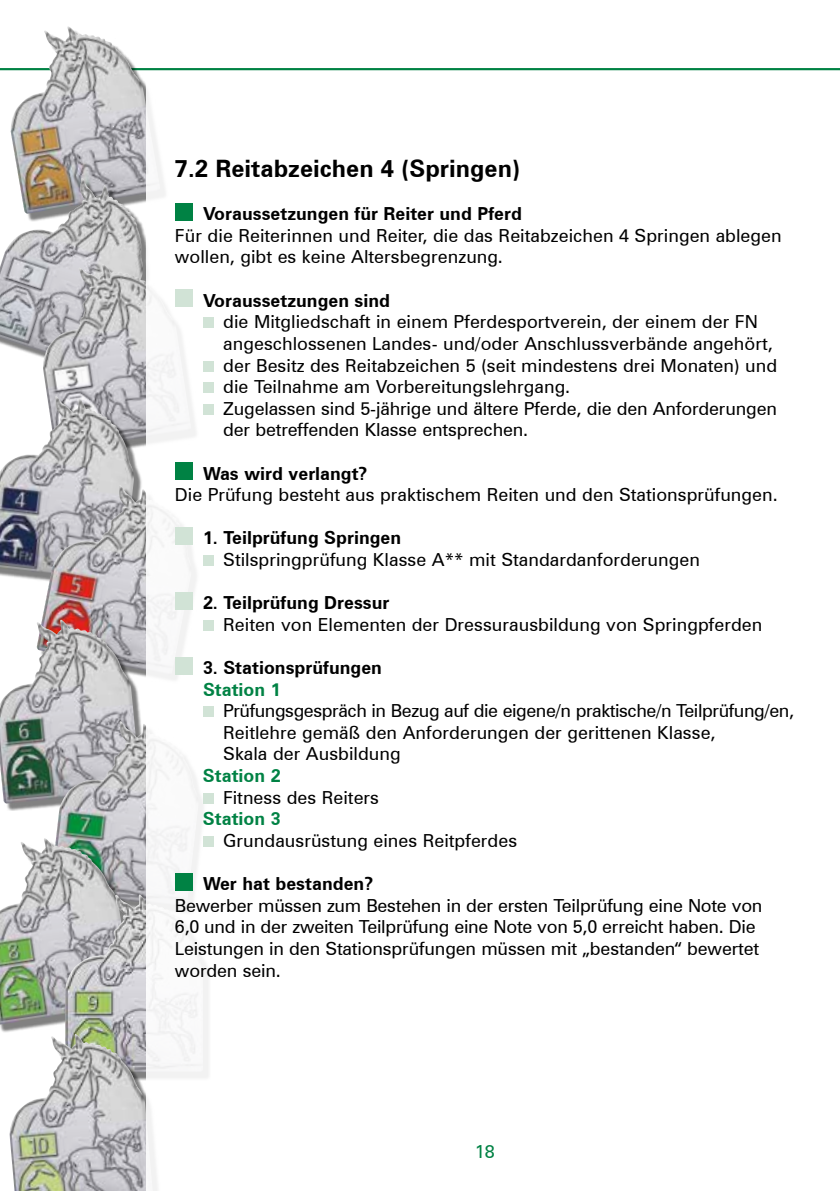
<style>
.page{position:relative;width:840px;height:1191px;background:#fff}
.page>*{position:absolute;margin:0;border:0;box-sizing:border-box;transform-origin:0 0}
.t1{font:700 24px "Zurich BT";color:#000}
.t2{font:18px/21.6px "Zurich BT";color:#000}
.t3{font:700 18px "Zurich BT";color:#000}
.t4{font:700 18px "Zurich BT";color:#008244}
.t5{font:18px "Zurich BT";color:#008244}
</style>
<div class="page">
<hr style="left:0;top:68px;width:839px;height:2px;background:#008244">
<img style="left:11px;top:26px;width:149px;height:155px">
<img style="left:0;top:178px;width:143px;height:180px">
<img style="left:43px;top:264px;width:103px;height:183px">
<div style="left:0;top:399px;width:142px;height:191px;background:#000;opacity:.5"></div>
<img style="left:0;top:396px;width:134px;height:186px">
<img style="left:37px;top:485px;width:109px;height:138px">
<div style="left:0;top:623px;width:149px;height:188px;background:#000;opacity:.5"></div>
<img style="left:0;top:619px;width:141px;height:184px">
<img style="left:50px;top:721px;width:96px;height:173px">
<div style="left:0;top:841px;width:141px;height:192px;background:#000;opacity:.5"></div>
<img style="left:0;top:838px;width:133px;height:186px">
<img style="left:65px;top:894px;width:81px;height:140px">
<img style="left:9px;top:1034px;width:137px;height:157px">
<div style="left:146px;top:73px;width:693px;height:1118px;background:#fff"></div>
<div style="left:175px;top:203px;width:17px;height:17px;background:#008244"></div>
<div style="left:175px;top:290px;width:17px;height:17px;background:#d1e3d6"></div>
<div style="left:203px;top:317px;width:11px;height:11px;background:#d1e3d6"></div>
<div style="left:203px;top:361px;width:11px;height:10px;background:#d1e3d6"></div>
<div style="left:203px;top:382px;width:11px;height:11px;background:#d1e3d6"></div>
<div style="left:203px;top:404px;width:11px;height:11px;background:#d1e3d6"></div>
<div style="left:175px;top:462px;width:17px;height:17px;background:#008244"></div>
<div style="left:175px;top:527px;width:17px;height:17px;background:#d1e3d6"></div>
<div style="left:203px;top:555px;width:11px;height:11px;background:#d1e3d6"></div>
<div style="left:175px;top:592px;width:17px;height:17px;background:#d1e3d6"></div>
<div style="left:203px;top:620px;width:11px;height:11px;background:#d1e3d6"></div>
<div style="left:175px;top:657px;width:17px;height:17px;background:#d1e3d6"></div>
<div style="left:203px;top:706px;width:11px;height:11px;background:#d1e3d6"></div>
<div style="left:203px;top:793px;width:11px;height:10px;background:#d1e3d6"></div>
<div style="left:203px;top:836px;width:11px;height:11px;background:#d1e3d6"></div>
<div style="left:175px;top:873px;width:17px;height:17px;background:#008244"></div>
<h1 class="t1" style="left:175px;top:154px;width:346px">7.2 Reitabzeichen 4 (Springen)</h1>
<p class="t3" style="left:203px;top:203px;width:320px">Voraussetzungen für Reiter und Pferd</p>
<p class="t2" style="left:175px;top:224px;width:608px">Für die Reiterinnen und Reiter, die das Reitabzeichen 4 Springen ablegen wollen, gibt es keine Altersbegrenzung.</p>
<p class="t3" style="left:203px;top:289px;width:188px">Voraussetzungen sind</p>
<p class="t2" style="left:223px;top:311px;width:555px">die Mitgliedschaft in einem Pferdesportverein, der einem der FN angeschlossenen Landes- und/oder Anschlussverbände angehört, der Besitz des Reitabzeichen 5 (seit mindestens drei Monaten) und die Teilnahme am Vorbereitungslehrgang.<br>Zugelassen sind 5-jährige und ältere Pferde, die den Anforderungen der betreffenden Klasse entsprechen.</p>
<p class="t3" style="left:203px;top:462px;width:166px">Was wird verlangt?</p>
<p class="t2" style="left:175px;top:484px;width:604px">Die Prüfung besteht aus praktischem Reiten und den Stationsprüfungen.</p>
<p class="t3" style="left:203px;top:527px;width:199px">1. Teilprüfung Springen</p>
<p class="t2" style="left:223px;top:548px;width:478px">Stilspringprüfung Klasse A** mit Standardanforderungen</p>
<p class="t3" style="left:203px;top:592px;width:188px">2. Teilprüfung Dressur</p>
<p class="t2" style="left:223px;top:613px;width:540px">Reiten von Elementen der Dressurausbildung von Springpferden</p>
<p class="t3" style="left:203px;top:656px;width:180px">3. Stationsprüfungen</p>
<p class="t4" style="left:203px;top:678px;width:79px">Station 1</p>
<p class="t2" style="left:223px;top:700px;width:572px">Prüfungsgespräch in Bezug auf die eigene/n praktische/n Teilprüfung/en,<br>Reitlehre gemäß den Anforderungen der gerittenen Klasse,<br>Skala der Ausbildung</p>
<p class="t4" style="left:203px;top:764px;width:79px">Station 2</p>
<p class="t2" style="left:223px;top:786px;width:157px">Fitness des Reiters</p>
<p class="t4" style="left:203px;top:808px;width:79px">Station 3</p>
<p class="t2" style="left:223px;top:829px;width:295px">Grundausrüstung eines Reitpferdes</p>
<p class="t3" style="left:203px;top:872px;width:172px">Wer hat bestanden?</p>
<p class="t2" style="left:175px;top:894px;width:588px">Bewerber müssen zum Bestehen in der ersten Teilprüfung eine Note von 6,0 und in der zweiten Teilprüfung eine Note von 5,0 erreicht haben. Die Leistungen in den Stationsprüfungen müssen mit „bestanden“ bewertet worden sein.</p>
<p class="t5" style="left:474px;top:1140px;width:21px">18</p>
</div>
